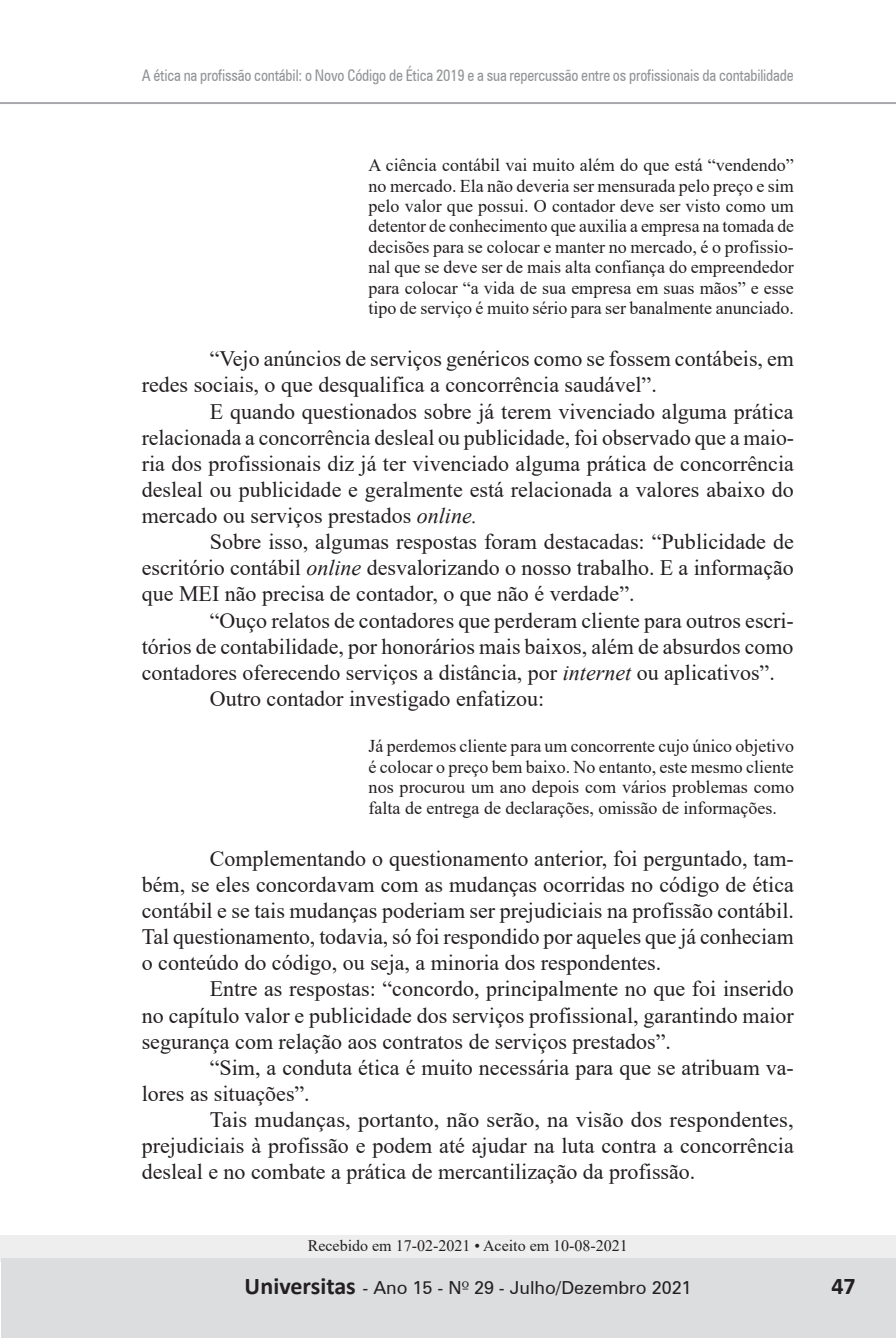
<style>
.page{position:relative;width:896px;height:1338px;background:#fff}
.page>*{position:absolute;margin:0;border:0;box-sizing:border-box;transform-origin:0 0}
.t1{font:700 24px "Calibri";color:#231f20}
.t2{font:22px/26.2px "Times New Roman";color:#231f20;text-align:justify}
.t3{font:18px/20.4px "Times New Roman";color:#231f20;text-align:justify}
.t4{font:18px "Zurich BT";color:#231f20}
.t5{font:condensed 16px "Zurich BT";letter-spacing:-.01em;color:#939598;scale:.95 1}
.t6{font:16px "Times New Roman";color:#231f20}
.s1{font-style:italic}
.s2{font-family:"Zurich BT";font-weight:400;font-size:18px}
.s3{font-family:"Zapf Humanist 601 BT"}
</style>
<div class="page">
<div style="left:0;top:1235px;width:896px;height:27px;background:#eeeeef"></div>
<div style="left:1px;top:1259px;width:895px;height:79px;background:#dcdddf"></div>
<hr style="left:0;top:102px;width:896px;height:2px;background:#a8a9ad">
<p class="t5" style="left:142px;top:65px;width:688px">A ética na profissão contábil: o Novo Código de Ética 2019 e a sua repercussão entre os profissionais da contabilidade</p>
<p class="t3" style="left:369px;top:154px;width:427px">A ciência contábil vai muito além do que está “vendendo” no mercado. Ela não deveria ser mensurada pelo preço e sim pelo valor que possui. O contador deve ser visto como um detentor de conhecimento que auxilia a empresa na tomada de decisões para se colocar e manter no mercado, é o profissio&shy;nal que se deve ser de mais alta confiança do empreendedor para colocar “a vida de sua empresa em suas mãos” e esse tipo de serviço é muito sério para ser banalmente anunciado.</p>
<p class="t2" style="left:142px;top:345px;width:653px;text-indent:68px">“Vejo anúncios de serviços genéricos como se fossem contábeis, em redes sociais, o que desqualifica a concorrência saudável”.</p>
<p class="t2" style="left:142px;top:397px;width:653px;text-indent:68px">E quando questionados sobre já terem vivenciado alguma prática relacionada a concorrência desleal ou publicidade, foi observado que a maio&shy;ria dos profissionais diz já ter vivenciado alguma prática de concorrência desleal ou publicidade e geralmente está relacionada a valores abaixo do mercado ou serviços prestados <span class="s1">online.</span></p>
<p class="t2" style="left:142px;top:528px;width:653px;text-indent:68px">Sobre isso, algumas respostas foram destacadas: “Publicidade de escritório contábil <span class="s1">online</span> desvalorizando o nosso trabalho. E a informação que MEI não precisa de contador, o que não é verdade”.</p>
<p class="t2" style="left:210px;top:606px;width:585px">“Ouço relatos de contadores que perderam cliente para outros escri-</p>
<p class="t2" style="left:142px;top:632px;width:653px">tórios de contabilidade, por honorários mais baixos, além de absurdos como</p>
<p class="t2" style="left:142px;top:659px;width:634px">contadores oferecendo serviços a distância, por <span class="s1">internet</span> ou aplicativos”.</p>
<p class="t2" style="left:210px;top:685px;width:336px">Outro contador investigado enfatizou:</p>
<p class="t3" style="left:369px;top:736px;width:427px">Já perdemos cliente para um concorrente cujo único objetivo é colocar o preço bem baixo. No entanto, este mesmo cliente nos procurou um ano depois com vários problemas como falta de entrega de declarações, omissão de informações.</p>
<p class="t2" style="left:142px;top:845px;width:653px;text-indent:68px">Complementando o questionamento anterior, foi perguntado, tam&shy;bém, se eles concordavam com as mudanças ocorridas no código de ética contábil e se tais mudanças poderiam ser prejudiciais na profissão contábil.<br>Tal questionamento, todavia, só foi respondido por aqueles que já conheciam o conteúdo do código, ou seja, a minoria dos respondentes.</p>
<p class="t2" style="left:142px;top:975px;width:653px;text-indent:68px">Entre as respostas: “concordo, principalmente no que foi inserido no capítulo valor e publicidade dos serviços profissional, garantindo maior segurança com relação aos contratos de serviços prestados”.</p>
<p class="t2" style="left:142px;top:1054px;width:653px;text-indent:68px">“Sim, a conduta ética é muito necessária para que se atribuam va&shy;lores as situações”.</p>
<p class="t2" style="left:142px;top:1106px;width:653px;text-indent:68px">Tais mudanças, portanto, não serão, na visão dos respondentes, prejudiciais à profissão e podem até ajudar na luta contra a concorrência desleal e no combate a prática de mercantilização da profissão.</p>
<p class="t6" style="left:308px;top:1235px;width:322px">Recebido em 17-02-2021 • Aceito em 10-08-2021</p>
<p class="t4" style="left:474px;top:1277px;width:219px">29 - Julho/Dezembro 2021</p>
<p class="t1" style="left:832px;top:1270px;width:26px">47</p>
<p class="t1" style="left:244px;top:1271px;width:113px">UUniversitas</p>
<p class="t1" style="left:271px;top:1271px;width:163px">niversitas<span class="s2">- Ano 15</span></p>
<p class="t4" style="left:372px;top:1277px;width:311px">- Ano 2 - N<span class="s3">º</span> 3 - Julho/Dezembro 20 9</p>
</div>
